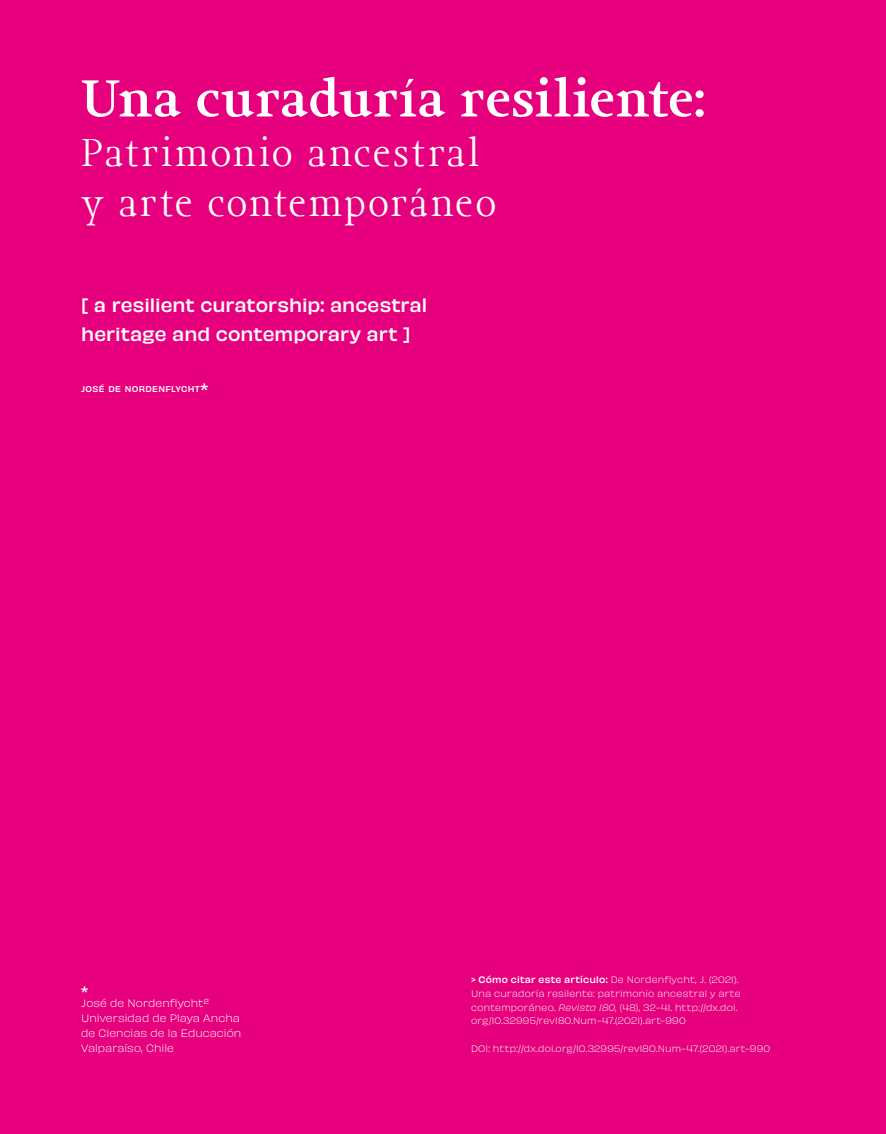
<style>
.page{position:relative;width:886px;height:1134px;background:#e6007d}
.page>*{position:absolute;margin:0;border:0;box-sizing:border-box;transform-origin:0 0}
.t1{font:50px "Jude W00 Bold Lining Numbers";letter-spacing:-.01em;color:#fff}
.t2{font:37.5px/50px "Jude W00 Light Lining Numbers";letter-spacing:.035em;color:#fff}
.t3{font:500 17.5px/28.8px "Obviously";color:#fff}
.t4{font:10px/15px "Obviously Lght";letter-spacing:.005em;color:#fff}
.t5{font:500 10px "Obviously";color:#fff}
.t6{font:8.75px/13.8px "Obviously Lght";letter-spacing:.02em;color:#fff}
.t7{font:500 7.88px "Obviously";letter-spacing:.04em;color:#fff}
.s1{font-size:11.25px}
.s2{font-family:"Obviously";font-weight:500}
.s3{font-style:italic}
</style>
<div class="page">
<h1 class="t1" style="left:81px;top:69px;width:625px">Una curaduría resiliente:</h1>
<h2 class="t2" style="left:81px;top:129px;width:417px">Patrimonio ancestral y arte contemporáneo</h2>
<h3 class="t3" style="left:81px;top:290px;width:347px">[ a resilient curatorship: ancestral heritage and contemporary art ]</h3>
<p class="t7" style="left:81px;top:383px;width:129px">JOSÉ DE NORDENFLYCHT<span class="s1">*</span></p>
<p class="t5" style="left:81px;top:983px;width:8px">*</p>
<p class="t4" style="left:81px;top:995px;width:162px">José de Nordenflycht2<br>Universidad de Playa Ancha de Ciencias de la Educación<br>Valparaíso, Chile</p>
<p class="t6" style="left:471px;top:972px;width:271px"><span class="s2">&gt; Cómo citar este artículo:</span> De Nordenflycht, J. (2021).<br>Una curadoría resilente: patrimonio ancestral y arte contemporáneo. <span class="s3">Revista 180</span>, (48), 32-41. http://dx.doi. org/10.32995/rev180.Num-47.(2021).art-990</p>
<p class="t6" style="left:471px;top:1041px;width:301px">DOI: http://dx.doi.org/10.32995/rev180.Num-47.(2021).art-990</p>
</div>
